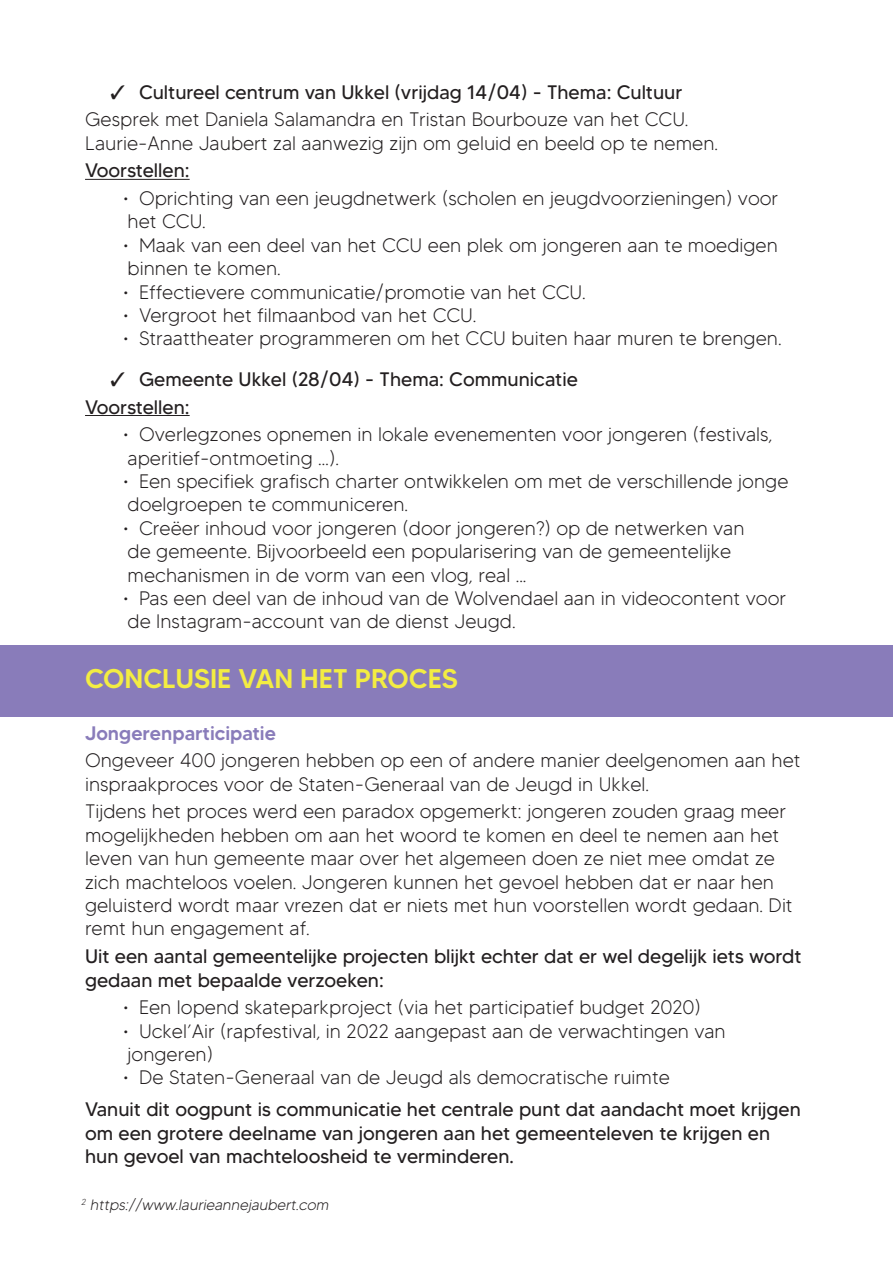
<style>
.page{position:relative;width:893px;height:1263px;background:#fff}
.page>*{position:absolute;margin:0;border:0;box-sizing:border-box;transform-origin:0 0}
.t1{font:500 27px "MADETOMMY";color:#f3ed42}
.t2{font:300 19.5px/23.4px "MADETOMMY";color:#231f20}
.t3{font:19.5px/23.4px "MADETOMMY";color:#231f20}
.t4{font:500 19.5px "MADETOMMY";color:#897cba}
.t5{font:italic 300 15px "MADETOMMY";color:#231f20}
.s1{font-weight:400}
</style>
<div class="page">
<hr style="left:85px;top:179px;width:105px;height:1px;background:#231f20">
<hr style="left:85px;top:415px;width:105px;height:1px;background:#231f20">
<div style="left:0;top:645px;width:893px;height:72px;background:#897cba"></div>
<p class="t2" style="left:85px;top:78px;width:605px;line-height:27.6px;text-indent:26px">✓ <span class="s1">Cultureel centrum van Ukkel (vrijdag 14/04) - Thema: Cultuur<br></span>Gesprek met Daniela Salamandra en Tristan Bourbouze van het CCU.</p>
<p class="t2" style="left:85px;top:131px;width:635px">Laurie-Anne Jaubert zal aanwezig zijn om geluid en beeld op te nemen.</p>
<p class="t3" style="left:85px;top:159px;width:106px">Voorstellen:</p>
<p class="t2" style="left:123px;top:186px;width:656px">• Oprichting van een jeugdnetwerk (scholen en jeugdvoorzieningen) voor het CCU.</p>
<p class="t2" style="left:123px;top:233px;width:656px">• Maak van een deel van het CCU een plek om jongeren aan te moedigen binnen te komen.</p>
<p class="t2" style="left:123px;top:280px;width:464px">• Effectievere communicatie/promotie van het CCU.</p>
<p class="t2" style="left:123px;top:303px;width:354px">• Vergroot het filmaanbod van het CCU.</p>
<p class="t2" style="left:123px;top:327px;width:660px">• Straattheater programmeren om het CCU buiten haar muren te brengen.</p>
<p class="t3" style="left:85px;top:365px;width:494px;line-height:27.6px;text-indent:26px">✓ Gemeente Ukkel (28/04) - Thema: Communicatie<br>Voorstellen:</p>
<p class="t2" style="left:123px;top:422px;width:651px">• Overlegzones opnemen in lokale evenementen voor jongeren (festivals, aperitief-ontmoeting …).</p>
<p class="t2" style="left:123px;top:469px;width:667px">• Een specifiek grafisch charter ontwikkelen om met de verschillende jonge doelgroepen te communiceren.</p>
<p class="t2" style="left:123px;top:516px;width:623px">• Creëer inhoud voor jongeren (door jongeren?) op de netwerken van de gemeente. Bijvoorbeeld een popularisering van de gemeentelijke mechanismen in de vorm van een vlog, real ...</p>
<p class="t2" style="left:123px;top:586px;width:664px">• Pas een deel van de inhoud van de Wolvendael aan in videocontent voor de Instagram-account van de dienst Jeugd.</p>
<h1 class="t1" style="left:85px;top:662px;width:374px">CONCLUSIE VAN HET PROCES</h1>
<p class="t4" style="left:85px;top:721px;width:192px">Jongerenparticipatie</p>
<p class="t2" style="left:85px;top:749px;width:717px">Ongeveer 400 jongeren hebben op een of andere manier deelgenomen aan het inspraakproces voor de Staten-Generaal van de Jeugd in Ukkel.</p>
<p class="t2" style="left:85px;top:800px;width:709px">Tijdens het proces werd een paradox opgemerkt: jongeren zouden graag meer mogelijkheden hebben om aan het woord te komen en deel te nemen aan het leven van hun gemeente maar over het algemeen doen ze niet mee omdat ze zich machteloos voelen. Jongeren kunnen het gevoel hebben dat er naar hen geluisterd wordt maar vrezen dat er niets met hun voorstellen wordt gedaan. Dit remt hun engagement af.</p>
<p class="t3" style="left:85px;top:944px;width:718px">Uit een aantal gemeentelijke projecten blijkt echter dat er wel degelijk iets wordt gedaan met bepaalde verzoeken:</p>
<p class="t2" style="left:123px;top:995px;width:579px">• Een lopend skateparkproject (via het participatief budget 2020)</p>
<p class="t2" style="left:123px;top:1019px;width:604px">• Uckel’Air (rapfestival, in 2022 aangepast aan de verwachtingen van jongeren)</p>
<p class="t2" style="left:123px;top:1066px;width:548px">• De Staten-Generaal van de Jeugd als democratische ruimte</p>
<p class="t3" style="left:85px;top:1098px;width:717px">Vanuit dit oogpunt is communicatie het centrale punt dat aandacht moet krijgen om een grotere deelname van jongeren aan het gemeenteleven te krijgen en hun gevoel van machteloosheid te verminderen.</p>
<p class="t5" style="left:81px;top:1195px;width:252px"><sup>2</sup> https://www.laurieannejaubert.com</p>
</div>
